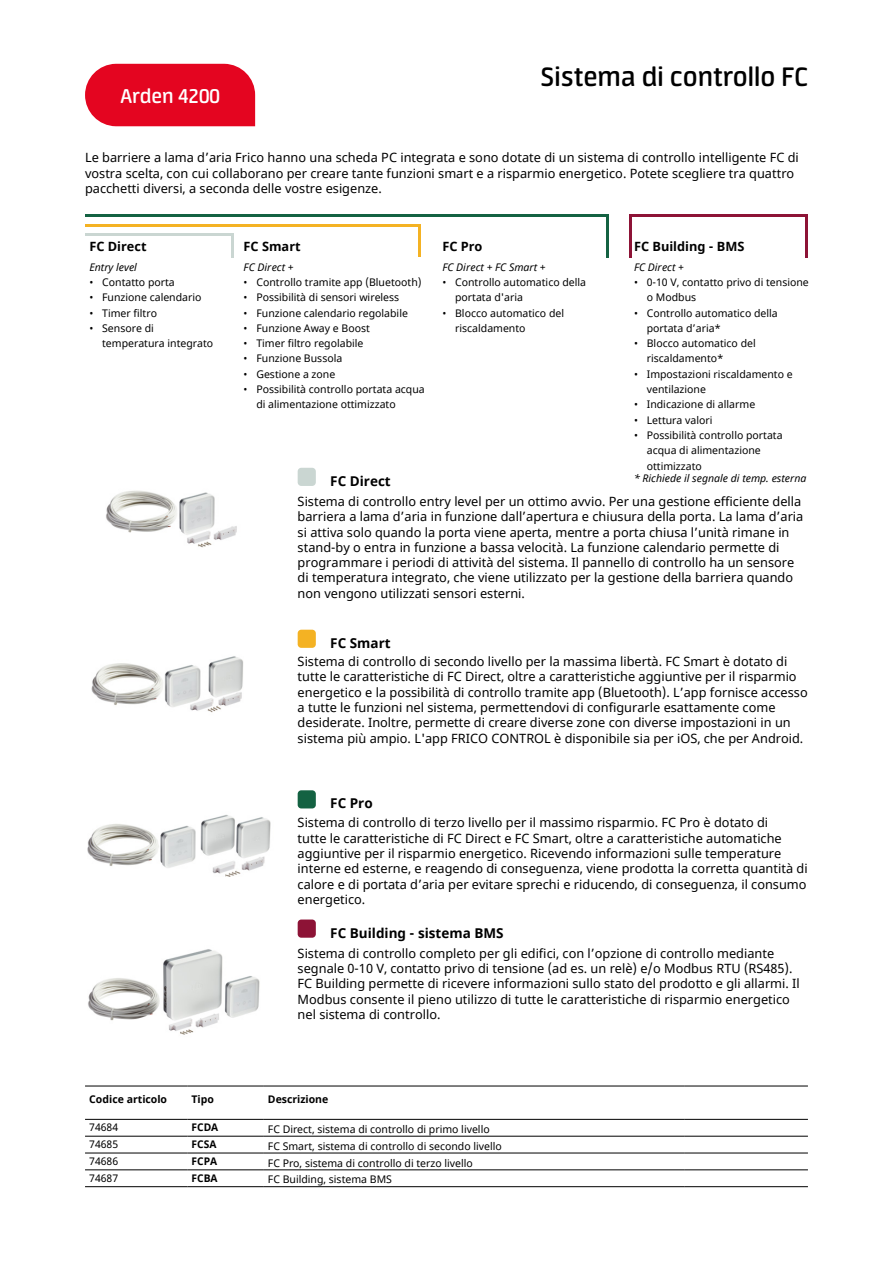
<style>
.page{position:relative;width:893px;height:1263px;background:#fff}
.page>*{position:absolute;margin:0;border:0;box-sizing:border-box;transform-origin:0 0}
.t1{font:600 30px "Neuron";color:#000}
.t2{font:600 22.5px "Neuron";color:#fff}
.t3{font:700 13.5px "Noto Sans";color:#000}
.t4{font:12.75px/15.3px "Noto Sans";color:#000}
.t5{font:700 12.75px "Noto Sans";color:#000}
.t6{font:10.5px/15.3px "Noto Sans";color:#000}
.t7{font:italic 10.5px "Noto Sans";color:#000}
.t8{font:700 10.5px "Noto Sans";color:#000}
</style>
<div class="page">
<img style="left:106px;top:490px;width:131px;height:58px">
<img style="left:88px;top:949px;width:172px;height:86px">
<img style="left:87px;top:814px;width:184px;height:63px">
<img style="left:91px;top:656px;width:152px;height:57px">
<div style="left:85px;top:64px;width:170px;height:62px;background:#e40520"></div>
<hr style="left:85px;top:234px;width:149px;height:2px;background:#cad6d2">
<hr style="left:232px;top:234px;width:2px;height:23px;background:#cad6d2">
<hr style="left:85px;top:224px;width:336px;height:2px;background:#f4b223">
<hr style="left:419px;top:224px;width:2px;height:33px;background:#f4b223">
<hr style="left:629px;top:215px;width:179px;height:2px;background:#8d1336">
<hr style="left:629px;top:215px;width:2px;height:42px;background:#8d1336">
<hr style="left:806px;top:215px;width:2px;height:42px;background:#8d1336">
<hr style="left:606px;top:215px;width:2px;height:42px;background:#146242">
<hr style="left:85px;top:215px;width:523px;height:2px;background:#146242">
<div style="left:298px;top:468px;width:18px;height:18px;background:#cad6d2;border-radius:4px"></div>
<div style="left:298px;top:630px;width:18px;height:18px;background:#f4b223;border-radius:4px"></div>
<div style="left:298px;top:790px;width:18px;height:18px;background:#146242;border-radius:4px"></div>
<div style="left:298px;top:919px;width:18px;height:19px;background:#8d1336;border-radius:4px"></div>
<hr style="left:85px;top:1086px;width:102px;height:1px;background:#000">
<hr style="left:187px;top:1086px;width:77px;height:1px;background:#000">
<hr style="left:264px;top:1086px;width:421px;height:1px;background:#000">
<hr style="left:685px;top:1086px;width:123px;height:1px;background:#000">
<hr style="left:85px;top:1119px;width:102px;height:1px;background:#000">
<hr style="left:187px;top:1119px;width:77px;height:1px;background:#000">
<hr style="left:264px;top:1119px;width:421px;height:1px;background:#000">
<hr style="left:685px;top:1119px;width:123px;height:1px;background:#000">
<hr style="left:85px;top:1136px;width:102px;height:1px;background:#000">
<hr style="left:187px;top:1136px;width:77px;height:1px;background:#000">
<hr style="left:264px;top:1136px;width:421px;height:1px;background:#000">
<hr style="left:685px;top:1136px;width:123px;height:1px;background:#000">
<hr style="left:85px;top:1153px;width:102px;height:1px;background:#000">
<hr style="left:187px;top:1153px;width:77px;height:1px;background:#000">
<hr style="left:264px;top:1153px;width:421px;height:1px;background:#000">
<hr style="left:685px;top:1153px;width:123px;height:1px;background:#000">
<hr style="left:85px;top:1169px;width:102px;height:1px;background:#000">
<hr style="left:187px;top:1169px;width:77px;height:1px;background:#000">
<hr style="left:264px;top:1169px;width:421px;height:1px;background:#000">
<hr style="left:685px;top:1169px;width:123px;height:1px;background:#000">
<hr style="left:85px;top:1186px;width:102px;height:1px;background:#000">
<hr style="left:187px;top:1186px;width:77px;height:1px;background:#000">
<hr style="left:264px;top:1186px;width:421px;height:1px;background:#000">
<hr style="left:685px;top:1186px;width:123px;height:1px;background:#000">
<h2 class="t2" style="left:120px;top:83px;width:101px">Arden 4200</h2>
<h1 class="t1" style="left:541px;top:60px;width:269px">Sistema di controllo FC</h1>
<p class="t4" style="left:85px;top:151px;width:715px">Le barriere a lama d’aria Frico hanno una scheda PC integrata e sono dotate di un sistema di controllo intelligente FC di vostra scelta, con cui collaborano per creare tante funzioni smart e a risparmio energetico. Potete scegliere tra quattro pacchetti diversi, a seconda delle vostre esigenze.</p>
<p class="t5" style="left:89px;top:237px;width:59px">FC Direct</p>
<p class="t7" style="left:89px;top:259px;width:49px">Entry level</p>
<p class="t6" style="left:89px;top:275px;width:87px">• Contatto porta</p>
<p class="t6" style="left:89px;top:290px;width:114px">• Funzione calendario</p>
<p class="t6" style="left:89px;top:305px;width:69px">• Timer filtro</p>
<p class="t6" style="left:102px;top:321px;width:113px;text-indent:-13px">• Sensore di temperatura integrato</p>
<p class="t5" style="left:244px;top:237px;width:59px">FC Smart</p>
<p class="t7" style="left:244px;top:259px;width:52px">FC Direct +</p>
<p class="t6" style="left:244px;top:275px;width:179px">• Controllo tramite app (Bluetooth)</p>
<p class="t6" style="left:244px;top:290px;width:157px">• Possibilità di sensori wireless</p>
<p class="t6" style="left:244px;top:305px;width:166px">• Funzione calendario regolabile</p>
<p class="t6" style="left:244px;top:321px;width:128px">• Funzione Away e Boost</p>
<p class="t6" style="left:244px;top:336px;width:121px">• Timer filtro regolabile</p>
<p class="t6" style="left:244px;top:351px;width:100px">• Funzione Bussola</p>
<p class="t6" style="left:244px;top:367px;width:93px">• Gestione a zone</p>
<p class="t6" style="left:256px;top:382px;width:170px;text-indent:-13px">• Possibilità controllo portata acqua di alimentazione ottimizzato</p>
<p class="t5" style="left:442px;top:237px;width:42px">FC Pro</p>
<p class="t7" style="left:442px;top:259px;width:105px">FC Direct + FC Smart +</p>
<p class="t6" style="left:455px;top:275px;width:132px;text-indent:-13px">• Controllo automatico della portata d'aria</p>
<p class="t6" style="left:455px;top:305px;width:110px;text-indent:-13px">• Blocco automatico del riscaldamento</p>
<p class="t3" style="left:330px;top:471px;width:62px">FC Direct</p>
<p class="t5" style="left:634px;top:237px;width:112px">FC Building - BMS</p>
<p class="t7" style="left:634px;top:259px;width:52px">FC Direct +</p>
<p class="t6" style="left:647px;top:275px;width:164px;text-indent:-13px">• 0-10 V, contatto privo di tensione o Modbus</p>
<p class="t6" style="left:647px;top:305px;width:132px;text-indent:-13px">• Controllo automatico della portata d’aria*</p>
<p class="t6" style="left:647px;top:336px;width:110px;text-indent:-13px">• Blocco automatico del riscaldamento*</p>
<p class="t6" style="left:647px;top:367px;width:147px;text-indent:-13px">• Impostazioni riscaldamento e ventilazione</p>
<p class="t6" style="left:634px;top:397px;width:123px">• Indicazione di allarme</p>
<p class="t6" style="left:634px;top:412px;width:80px">• Lettura valori</p>
<p class="t6" style="left:647px;top:428px;width:137px;text-indent:-13px">• Possibilità controllo portata acqua di alimentazione ottimizzato</p>
<p class="t7" style="left:634px;top:471px;width:174px">* Richiede il segnale di temp. esterna</p>
<p class="t4" style="left:298px;top:494px;width:507px">Sistema di controllo entry level per un ottimo avvio. Per una gestione efficiente della barriera a lama d’aria in funzione dall’apertura e chiusura della porta. La lama d’aria si attiva solo quando la porta viene aperta, mentre a porta chiusa l’unità rimane in stand-by o entra in funzione a bassa velocità. La funzione calendario permette di programmare i periodi di attività del sistema. Il pannello di controllo ha un sensore di temperatura integrato, che viene utilizzato per la gestione della barriera quando non vengono utilizzati sensori esterni.</p>
<p class="t3" style="left:330px;top:633px;width:62px">FC Smart</p>
<p class="t4" style="left:298px;top:654px;width:512px">Sistema di controllo di secondo livello per la massima libertà. FC Smart è dotato di tutte le caratteristiche di FC Direct, oltre a caratteristiche aggiuntive per il risparmio energetico e la possibilità di controllo tramite app (Bluetooth). L’app fornisce accesso a tutte le funzioni nel sistema, permettendovi di configurarle esattamente come desiderate. Inoltre, permette di creare diverse zone con diverse impostazioni in un sistema più ampio. L'app FRICO CONTROL è disponibile sia per iOS, che per Android.</p>
<p class="t3" style="left:330px;top:794px;width:44px">FC Pro</p>
<p class="t4" style="left:298px;top:815px;width:511px">Sistema di controllo di terzo livello per il massimo risparmio. FC Pro è dotato di<br>tutte le caratteristiche di FC Direct e FC Smart, oltre a caratteristiche automatiche aggiuntive per il risparmio energetico. Ricevendo informazioni sulle temperature interne ed esterne, e reagendo di conseguenza, viene prodotta la corretta quantità di calore e di portata d’aria per evitare sprechi e riducendo, di conseguenza, il consumo energetico.</p>
<p class="t3" style="left:330px;top:923px;width:175px">FC Building - sistema BMS</p>
<p class="t4" style="left:298px;top:946px;width:504px">Sistema di controllo completo per gli edifici, con l’opzione di controllo mediante segnale 0-10 V, contatto privo di tensione (ad es. un relè) e/o Modbus RTU (RS485).<br>FC Building permette di ricevere informazioni sullo stato del prodotto e gli allarmi. Il Modbus consente il pieno utilizzo di tutte le caratteristiche di risparmio energetico nel sistema di controllo.</p>
<p class="t8" style="left:89px;top:1092px;width:79px">Codice articolo</p>
<p class="t8" style="left:192px;top:1092px;width:24px">Tipo</p>
<p class="t8" style="left:268px;top:1092px;width:62px">Descrizione</p>
<p class="t6" style="left:89px;top:1120px;width:30px">74684</p>
<p class="t8" style="left:192px;top:1120px;width:28px">FCDA</p>
<p class="t6" style="left:89px;top:1137px;width:30px">74685</p>
<p class="t8" style="left:192px;top:1137px;width:26px">FCSA</p>
<p class="t6" style="left:89px;top:1154px;width:30px">74686</p>
<p class="t8" style="left:192px;top:1154px;width:27px">FCPA</p>
<p class="t6" style="left:89px;top:1171px;width:30px">74687</p>
<p class="t8" style="left:192px;top:1170px;width:28px">FCBA</p>
<p class="t6" style="left:268px;top:1121px;width:236px;line-height:17px">FC Direct, sistema di controllo di primo livello FC Smart, sistema di controllo di secondo livello FC Pro, sistema di controllo di terzo livello<br>FC Building, sistema BMS</p>
</div>
